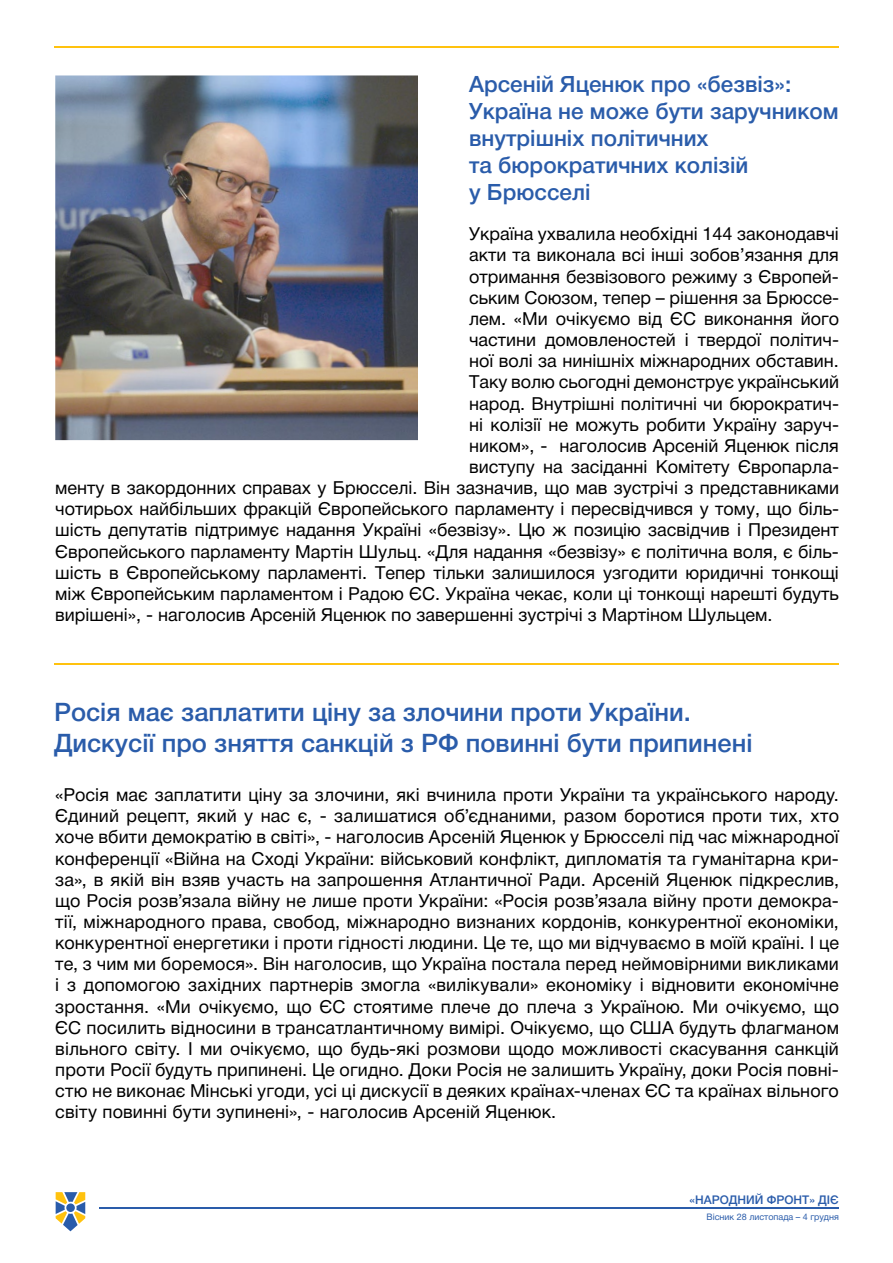
<style>
.page{position:relative;width:893px;height:1263px;background:#fff}
.page>*{position:absolute;margin:0;border:0;box-sizing:border-box;transform-origin:0 0}
.t1{font:25.5px/30.6px "Helvetica 6 Medium";color:#2a5caa}
.t2{font:22.5px/27px "Helvetica 6 Medium";color:#2a5caa}
.t3{font:18px/21.1px "Helvetica 5 Normal";color:#000;text-align:justify}
.t4{font:12px "Helvetica 6 Medium";letter-spacing:.12em;color:#2a5caa}
.t5{font:9px "Helvetica 5 Normal";color:#2a5caa}
</style>
<div class="page">
<hr style="left:54px;top:663px;width:785px;height:2px;background:#ffc20e">
<hr style="left:54px;top:47px;width:785px;height:1px;background:#ffc20e">
<hr style="left:100px;top:1208px;width:739px;height:1px;background:#2a5caa">
<svg style="left:55px;top:1192px;width:31px;height:40px"></svg>
<img style="left:55px;top:75px;width:363px;height:365px">
<p class="t2" style="left:469px;top:70px;width:371px">Арсеній Яценюк про «безвіз»:<br>Україна не може бути заручником внутрішніх політичних<br>та бюрократичних колізій<br>у Брюсселі</p>
<p class="t3" style="left:469px;top:224px;width:371px">Україна ухвалила необхідні 144 законодавчі</p>
<p class="t3" style="left:469px;top:245px;width:371px">акти та виконала всі інші зобов’язання для</p>
<p class="t3" style="left:469px;top:266px;width:371px">отримання безвізового режиму з Європей-</p>
<p class="t3" style="left:469px;top:287px;width:371px">ським Союзом, тепер – рішення за Брюссе-</p>
<p class="t3" style="left:469px;top:308px;width:371px">лем. «Ми очікуємо від ЄС виконання його</p>
<p class="t3" style="left:469px;top:329px;width:371px">частини домовленостей і твердої політич-</p>
<p class="t3" style="left:469px;top:350px;width:371px">ної волі за нинішніх міжнародних обставин.</p>
<p class="t3" style="left:469px;top:372px;width:371px">Таку волю сьогодні демонструє український</p>
<p class="t3" style="left:469px;top:393px;width:371px">народ. Внутрішні політичні чи бюрократич-</p>
<p class="t3" style="left:469px;top:414px;width:371px">ні колізії не можуть робити Україну заруч-</p>
<p class="t3" style="left:469px;top:435px;width:371px">ником», - наголосив Арсеній Яценюк після</p>
<p class="t3" style="left:469px;top:456px;width:371px">виступу на засіданні Комітету Європарла-</p>
<p class="t3" style="left:55px;top:477px;width:785px">менту в закордонних справах у Брюсселі. Він зазначив, що мав зустрічі з представниками</p>
<p class="t3" style="left:55px;top:499px;width:785px">чотирьох найбільших фракцій Європейського парламенту і пересвідчився у тому, що біль-</p>
<p class="t3" style="left:55px;top:520px;width:785px">шість депутатів підтримує надання Україні «безвізу». Цю ж позицію засвідчив і Президент</p>
<p class="t3" style="left:55px;top:541px;width:785px">Європейського парламенту Мартін Шульц. «Для надання «безвізу» є політична воля, є біль-</p>
<p class="t3" style="left:55px;top:562px;width:785px">шість в Європейському парламенті. Тепер тільки залишилося узгодити юридичні тонкощі</p>
<p class="t3" style="left:55px;top:583px;width:785px">між Європейським парламентом і Радою ЄС. Україна чекає, коли ці тонкощі нарешті будуть</p>
<p class="t3" style="left:55px;top:604px;width:719px">вирішені», - наголосив Арсеній Яценюк по завершенні зустрічі з Мартіном Шульцем.</p>
<h1 class="t1" style="left:54px;top:697px;width:700px">Росія має заплатити ціну за злочини проти України.<br>Дискусії про зняття санкцій з РФ повинні бути припинені</h1>
<p class="t3" style="left:55px;top:784px;width:785px">«Росія має заплатити ціну за злочини, які вчинила проти України та українського народу.<br>Єдиний рецепт, який у нас є, - залишатися об’єднаними, разом боротися проти тих, хто хоче вбити демократію в світі», - наголосив Арсеній Яценюк у Брюсселі під час міжнародної конференції «Війна на Сході України: військовий конфлікт, дипломатія та гуманітарна кри&shy;за», в якій він взяв участь на запрошення Атлантичної Ради. Арсеній Яценюк підкреслив, що Росія розв’язала війну не лише проти України: «Росія розв’язала війну проти демокра&shy;тії, міжнародного права, свобод, міжнародно визнаних кордонів, конкурентної економіки, конкурентної енергетики і проти гідності людини. Це те, що ми відчуваємо в моїй країні. І це те, з чим ми боремося». Він наголосив, що Україна постала перед неймовірними викликами і з допомогою західних партнерів змогла «вилікували» економіку і відновити економічне зростання. «Ми очікуємо, що ЄС стоятиме плече до плеча з Україною. Ми очікуємо, що ЄС посилить відносини в трансатлантичному вимірі. Очікуємо, що США будуть флагманом вільного світу. І ми очікуємо, що будь-які розмови щодо можливості скасування санкцій проти Росії будуть припинені. Це огидно. Доки Росія не залишить Україну, доки Росія повні&shy;стю не виконає Мінські угоди, усі ці дискусії в деяких країнах-членах ЄС та країнах вільного світу повинні бути зупинені», - наголосив Арсеній Яценюк.</p>
<p class="t4" style="left:689px;top:1193px;width:151px">«Народний фронт» діє</p>
<p class="t5" style="left:707px;top:1211px;width:134px">Вісник 28 листопада – 4 грудня</p>
</div>
